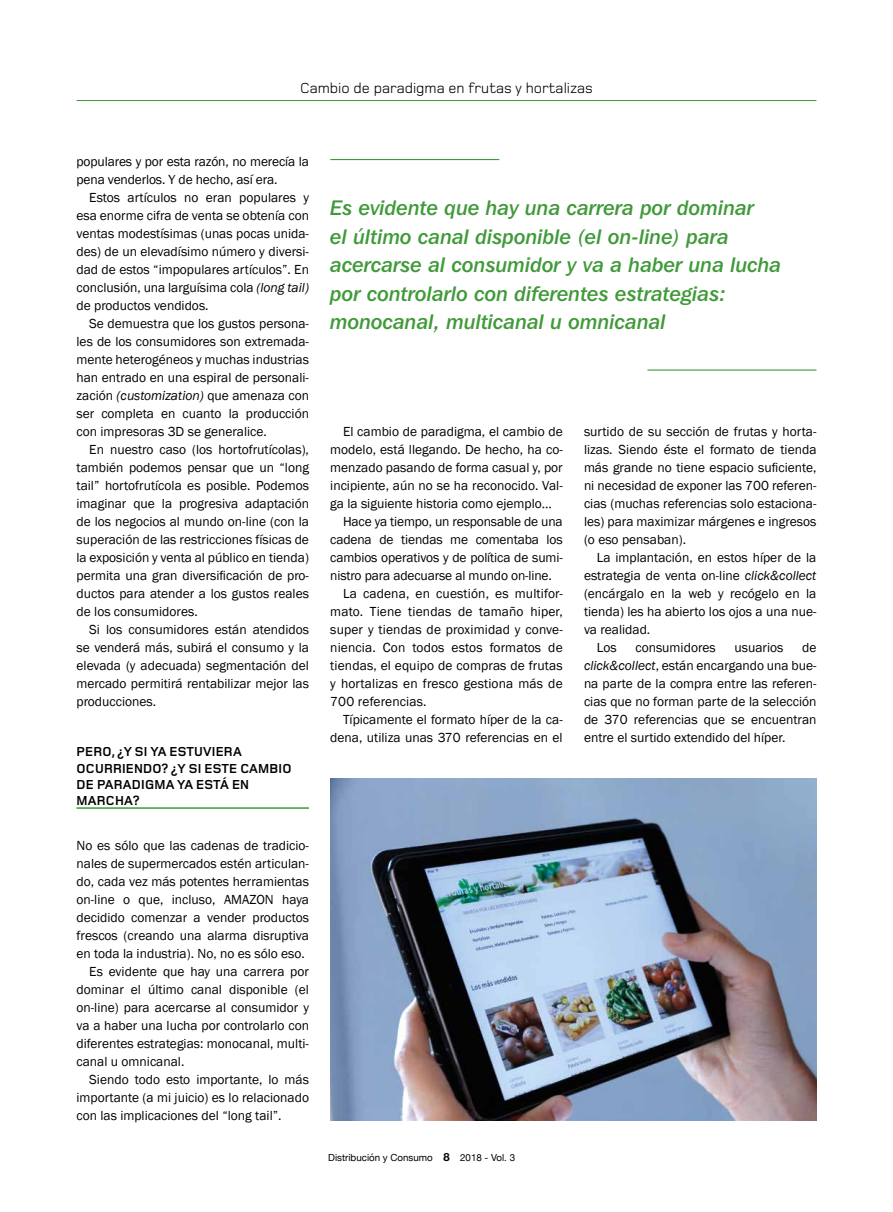
<style>
.page{position:relative;width:893px;height:1212px;background:#fff}
.page>*{position:absolute;margin:0;border:0;box-sizing:border-box;transform-origin:0 0}
.t1{font:21px/28.5px "Franklin Gothic IT Cby BT Med Ital";color:#409a39}
.t2{font:15px "Foundry Monoline";color:#000}
.t3{font:13.5px/18px "Franklin Gothic";color:#000;text-align:justify}
.t4{font:700 13.5px/16.2px "Foundry Monoline";letter-spacing:.015em;color:#000}
.t5{font:9.75px "Helvetica Neue";color:#000}
.s1{font-style:italic}
.s2{font-weight:700;font-size:11.25px}
</style>
<div class="page">
<hr style="left:77px;top:807px;width:232px;height:2px;background:#409a39">
<hr style="left:330px;top:159px;width:169px;height:1px;background:#409a39">
<hr style="left:647px;top:369px;width:169px;height:2px;background:#409a39">
<img style="left:330px;top:778px;width:486px;height:342px">
<hr style="left:77px;top:100px;width:739px;height:1px;background:#409a39">
<p class="t2" style="left:300px;top:79px;width:294px">Cambio de paradigma en frutas y hortalizas</p>
<p class="t3" style="left:77px;top:153px;width:234px">populares y por esta razón, no merecía la pena venderlos. Y de hecho, así era.</p>
<p class="t3" style="left:77px;top:189px;width:234px;text-indent:13px">Estos artículos no eran populares y esa enorme cifra de venta se obtenía con ventas modestísimas (unas pocas unida&shy;des) de un elevadísimo número y diversi&shy;dad de estos “impopulares artículos”. En conclusión, una larguísima cola <span class="s1">(long tail) </span>de productos vendidos.</p>
<p class="t3" style="left:77px;top:315px;width:234px;text-indent:13px">Se demuestra que los gustos persona&shy;les de los consumidores son extremada&shy;mente heterogéneos y muchas industrias han entrado en una espiral de personali&shy;zación <span class="s1">(customization)</span> que amenaza con ser completa en cuanto la producción con impresoras 3D se generalice.</p>
<p class="t3" style="left:77px;top:441px;width:234px;text-indent:13px">En nuestro caso (los hortofrutícolas), también podemos pensar que un “long tail” hortofrutícola es posible. Podemos imaginar que la progresiva adaptación de los negocios al mundo on-line (con la superación de las restricciones físicas de la exposición y venta al público en tienda) permita una gran diversificación de pro&shy;ductos para atender a los gustos reales de los consumidores.</p>
<p class="t3" style="left:77px;top:621px;width:234px;text-indent:13px">Si los consumidores están atendidos se venderá más, subirá el consumo y la elevada (y adecuada) segmentación del mercado permitirá rentabilizar mejor las producciones.</p>
<p class="t4" style="left:77px;top:744px;width:216px">PERO, ¿Y SI YA ESTUVIERA<br>OCURRIENDO? ¿Y SI ESTE CAMBIO<br>DE PARADIGMA YA ESTÁ EN<br>MARCHA?</p>
<p class="t3" style="left:77px;top:837px;width:234px">No es sólo que las cadenas de tradicio-</p>
<p class="t3" style="left:77px;top:855px;width:234px">nales de supermercados estén articulan-</p>
<p class="t3" style="left:77px;top:873px;width:234px">do, cada vez más potentes herramientas</p>
<p class="t3" style="left:77px;top:891px;width:234px">on-line o que, incluso, AMAZON haya</p>
<p class="t3" style="left:77px;top:909px;width:234px">decidido comenzar a vender productos</p>
<p class="t3" style="left:77px;top:927px;width:234px">frescos (creando una alarma disruptiva</p>
<p class="t3" style="left:77px;top:945px;width:230px">en toda la industria). No, no es sólo eso.</p>
<p class="t3" style="left:89px;top:963px;width:221px">Es evidente que hay una carrera por</p>
<p class="t3" style="left:77px;top:981px;width:234px">dominar el último canal disponible (el</p>
<p class="t3" style="left:77px;top:999px;width:234px">on-line) para acercarse al consumidor y</p>
<p class="t3" style="left:77px;top:1017px;width:234px">va a haber una lucha por controlarlo con</p>
<p class="t3" style="left:77px;top:1035px;width:234px">diferentes estrategias: monocanal, multi-</p>
<p class="t3" style="left:77px;top:1053px;width:109px">canal u omnicanal.</p>
<p class="t3" style="left:89px;top:1071px;width:221px">Siendo todo esto importante, lo más</p>
<p class="t3" style="left:77px;top:1089px;width:234px">importante (a mi juicio) es lo relacionado</p>
<p class="t3" style="left:77px;top:1107px;width:207px">con las implicaciones del “long tail”.</p>
<h1 class="t1" style="left:330px;top:193px;width:453px">Es evidente que hay una carrera por dominar<br>el último canal disponible (el on-line) para acercarse al consumidor y va a haber una lucha por controlarlo con diferentes estrategias: monocanal, multicanal u omnicanal</h1>
<p class="t3" style="left:343px;top:423px;width:221px">El cambio de paradigma, el cambio de</p>
<p class="t3" style="left:330px;top:441px;width:234px">modelo, está llegando. De hecho, ha co-</p>
<p class="t3" style="left:330px;top:459px;width:234px">menzado pasando de forma casual y, por</p>
<p class="t3" style="left:330px;top:477px;width:234px">incipiente, aún no se ha reconocido. Val-</p>
<p class="t3" style="left:330px;top:495px;width:223px">ga la siguiente historia como ejemplo…</p>
<p class="t3" style="left:343px;top:513px;width:221px">Hace ya tiempo, un responsable de una</p>
<p class="t3" style="left:330px;top:531px;width:234px">cadena de tiendas me comentaba los</p>
<p class="t3" style="left:330px;top:549px;width:234px">cambios operativos y de política de sumi-</p>
<p class="t3" style="left:330px;top:567px;width:223px">nistro para adecuarse al mundo on-line.</p>
<p class="t3" style="left:343px;top:585px;width:221px">La cadena, en cuestión, es multifor-</p>
<p class="t3" style="left:330px;top:603px;width:234px">mato. Tiene tiendas de tamaño hiper,</p>
<p class="t3" style="left:330px;top:621px;width:234px">super y tiendas de proximidad y conve-</p>
<p class="t3" style="left:330px;top:639px;width:234px">niencia. Con todos estos formatos de</p>
<p class="t3" style="left:330px;top:657px;width:234px">tiendas, el equipo de compras de frutas</p>
<p class="t3" style="left:330px;top:675px;width:234px">y hortalizas en fresco gestiona más de</p>
<p class="t3" style="left:330px;top:693px;width:98px">700 referencias.</p>
<p class="t3" style="left:343px;top:711px;width:221px">Típicamente el formato híper de la ca-</p>
<p class="t3" style="left:330px;top:729px;width:234px">dena, utiliza unas 370 referencias en el</p>
<p class="t3" style="left:584px;top:423px;width:234px">surtido de su sección de frutas y horta&shy;lizas. Siendo éste el formato de tienda más grande no tiene espacio suficiente, ni necesidad de exponer las 700 referen&shy;cias (muchas referencias solo estaciona&shy;les) para maximizar márgenes e ingresos (o eso pensaban).</p>
<p class="t3" style="left:597px;top:549px;width:221px">La implantación, en estos híper de la</p>
<p class="t3" style="left:584px;top:567px;width:234px">estrategia de venta on-line <span class="s1">click&amp;collect</span></p>
<p class="t3" style="left:584px;top:585px;width:234px">(encárgalo en la web y recógelo en la</p>
<p class="t3" style="left:584px;top:603px;width:234px">tienda) les ha abierto los ojos a una nue-</p>
<p class="t3" style="left:584px;top:621px;width:68px">va realidad.</p>
<p class="t3" style="left:597px;top:639px;width:21px">Los</p>
<p class="t3" style="left:635px;top:639px;width:82px">consumidores</p>
<p class="t3" style="left:734px;top:639px;width:50px">usuarios</p>
<p class="t3" style="left:584px;top:639px;width:234px;text-indent:218px">de <span class="s1">click&amp;collect</span>, están encargando una bue&shy;na parte de la compra entre las referen&shy;cias que no forman parte de la selección de 370 referencias que se encuentran entre el surtido extendido del híper.</p>
<p class="t5" style="left:328px;top:1150px;width:188px">Distribución y Consumo <span class="s2">8</span> 2018 - Vol. 3</p>
</div>
